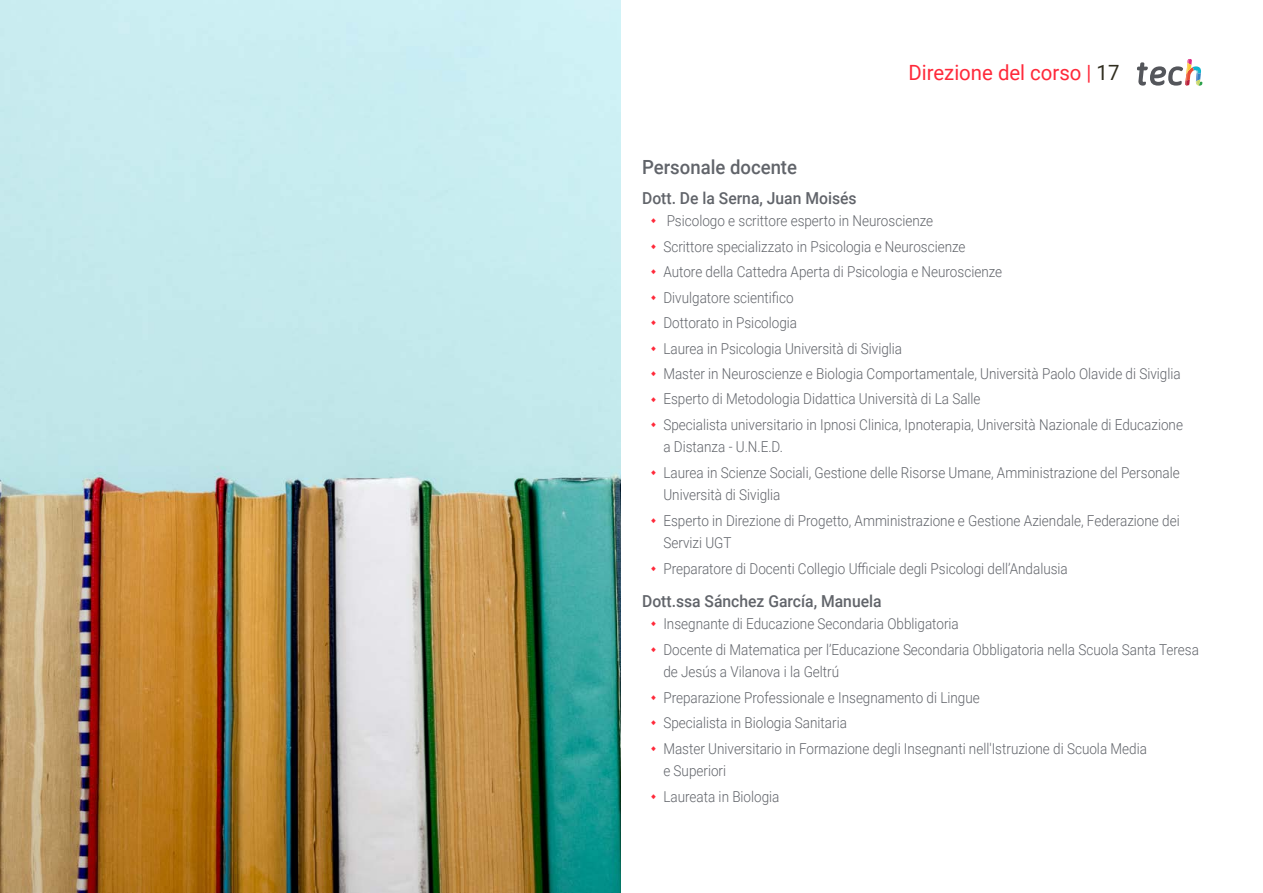
<style>
.page{position:relative;width:1263px;height:893px;background:#fff}
.page>*{position:absolute;margin:0;border:0;box-sizing:border-box;transform-origin:0 0}
.t1{font:21px "Roboto";color:#ff293a}
.t2{font:500 19.5px "Roboto";color:#61646a;scale:.95 1}
.t3{font:500 16.5px "Roboto";color:#61646a;scale:.95 1}
.t4{font:300 15px/25.5px "Roboto";color:#61646a;scale:.9 1}
.s1{color:#312e20}
</style>
<div class="page">
<img style="left:0;top:0;width:621px;height:893px">
<svg style="left:1137px;top:59px;width:65px;height:27px"></svg>
<h1 class="t1" style="left:908px;top:57px;width:213px">Direzione del corso | <span class="s1">17</span></h1>
<h2 class="t2" style="left:642px;top:154px;width:165px">Personale docente</h2>
<p class="t3" style="left:642px;top:186px;width:227px">Dott. De la Serna, Juan Moisés</p>
<p class="t4" style="left:663px;top:207px;width:579px">Psicologo e scrittore esperto in Neuroscienze<br>Scrittore specializzato in Psicologia e Neuroscienze<br>Autore della Cattedra Aperta di Psicologia e Neuroscienze<br>Divulgatore scientifico<br>Dottorato in Psicologia<br>Laurea in Psicologia Università di Siviglia<br>Master in Neuroscienze e Biologia Comportamentale, Università Paolo Olavide di Siviglia Esperto di Metodologia Didattica Università di La Salle<br>Specialista universitario in Ipnosi Clinica, Ipnoterapia, Università Nazionale di Educazione</p>
<p class="t4" style="left:663px;top:434px;width:575px">a Distanza - U.N.E.D.<br>Laurea in Scienze Sociali, Gestione delle Risorse Umane, Amministrazione del Personale</p>
<p class="t4" style="left:663px;top:482px;width:575px">Università di Siviglia<br>Esperto in Direzione di Progetto, Amministrazione e Gestione Aziendale, Federazione dei</p>
<p class="t4" style="left:663px;top:530px;width:451px">Servizi UGT<br>Preparatore di Docenti Collegio Ufficiale degli Psicologi dell’Andalusia</p>
<p class="t3" style="left:642px;top:589px;width:254px">Dott.ssa Sánchez García, Manuela</p>
<p class="t4" style="left:663px;top:611px;width:597px">Insegnante di Educazione Secondaria Obbligatoria<br>Docente di Matematica per l’Educazione Secondaria Obbligatoria nella Scuola Santa Teresa</p>
<p class="t4" style="left:663px;top:659px;width:539px">de Jesús a Vilanova i la Geltrú<br>Preparazione Professionale e Insegnamento di Lingue<br>Specialista in Biologia Sanitaria<br>Master Universitario in Formazione degli Insegnanti nell'Istruzione di Scuola Media</p>
<p class="t4" style="left:663px;top:757px;width:131px">e Superiori<br>Laureata in Biologia</p>
</div>
